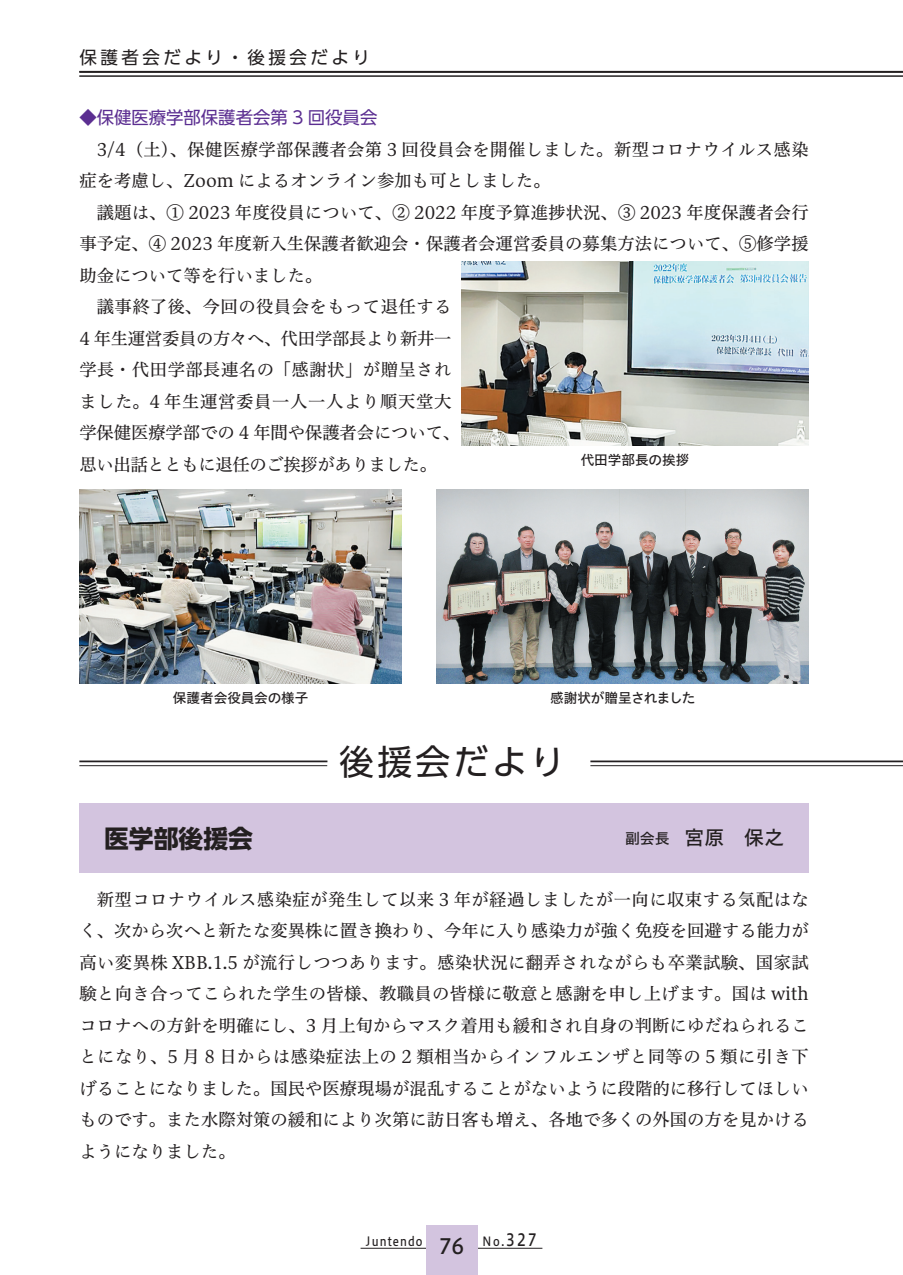
<style>
.page{position:relative;width:903px;height:1275px;background:#fff}
.page>*{position:absolute;margin:0;border:0;box-sizing:border-box;transform-origin:0 0}
.t1{font:34.65px "UD Shin Go Pro";letter-spacing:.1em;color:#231f20}
.t2{font:700 24.85px "UD Shin Go Pro";color:#231f20}
.t3{font:21px "Hiragino UD Sans Std N W5";color:#231f20}
.t4{font:19.78px "Hiragino UD Sans Std N W5";color:#231f20}
.t5{font:17.5px "UD Shin Go Pro";letter-spacing:.2em;color:#231f20}
.t6{font:17.32px/31.5px "Hiragino UD Serif Std N W4";color:#231f20;text-align:justify}
.t7{font:17.32px/31.5px "Hiragino UD Serif Std N W4";letter-spacing:.02em;color:#231f20}
.t8{font:17.32px "Hiragino UD Serif Std N W4";letter-spacing:-.02em;color:#231f20}
.t9{font:17.32px "Hiragino UD Serif Std N W4";letter-spacing:.025em;color:#231f20}
.t10{font:17.32px "Hiragino UD Serif Std N W4";letter-spacing:.035em;color:#231f20}
.t11{font:17.32px "UD Shin Go Pro";color:#5b2e91}
.t12{font:13.65px "Hiragino UD Sans Std N W5";letter-spacing:-.01em;color:#231f20}
.t13{font:13.65px "Hiragino UD Sans Std N W5";letter-spacing:-.03em;color:#231f20}
.t14{font:12.6px "Hiragino UD Sans Std N W5";letter-spacing:.1em;color:#231f20;scale:.85 1}
.s1{font-size:14.88px}
.s2{font-size:10.15px}
.s3{font-size:16.8px}
</style>
<div class="page">
<hr style="left:79px;top:71px;width:824px;height:2px;background:#231f20">
<hr style="left:79px;top:76px;width:824px;height:1px;background:#231f20">
<hr style="left:361px;top:1248px;width:181px;height:1px;background:#231f20">
<div style="left:427px;top:1226px;width:51px;height:49px;background:#d3c4df"></div>
<img style="left:437px;top:490px;width:372px;height:193px">
<img style="left:461px;top:262px;width:348px;height:183px">
<img style="left:79px;top:490px;width:323px;height:193px">
<div style="left:79px;top:804px;width:730px;height:69px;background:#d3c4df"></div>
<hr style="left:79px;top:760px;width:248px;height:2px;background:#231f20">
<hr style="left:79px;top:765px;width:248px;height:1px;background:#231f20">
<hr style="left:590px;top:760px;width:313px;height:2px;background:#231f20">
<hr style="left:590px;top:765px;width:313px;height:1px;background:#231f20">
<p class="t5" style="left:79px;top:44px;width:292px">保護者会だより・後援会だより</p>
<p class="t11" style="left:79px;top:104px;width:299px">◆保健医療学部保護者会第 3 回役員会</p>
<p class="t7" style="left:79px;top:133px;width:731px;text-indent:17px">3/4（土）、保健医療学部保護者会第 3 回役員会を開催しました。新型コロナウイルス感染症を考慮し、Zoom によるオンライン参加も可としました。</p>
<p class="t6" style="left:97px;top:196px;width:713px">議題は、① 2023 年度役員について、② 2022 年度予算進捗状況、③ 2023 年度保護者会行</p>
<p class="t6" style="left:79px;top:227px;width:731px">事予定、④ 2023 年度新入生保護者歓迎会・保護者会運営委員の募集方法について、⑤修学援</p>
<p class="t6" style="left:79px;top:259px;width:245px">助金について等を行いました。</p>
<p class="t9" style="left:97px;top:294px;width:356px">議事終了後、今回の役員会をもって退任する</p>
<p class="t8" style="left:79px;top:325px;width:374px">4 年生運営委員の方々へ、代田学部長より新井一</p>
<p class="t9" style="left:79px;top:357px;width:374px">学長・代田学部長連名の「感謝状」が贈呈され</p>
<p class="t10" style="left:79px;top:388px;width:373px">ました。4 年生運営委員一人一人より順天堂大</p>
<p class="t6" style="left:79px;top:416px;width:382px">学保健医療学部での 4 年間や保護者会について、</p>
<p class="t8" style="left:79px;top:451px;width:359px">思い出話とともに退任のご挨拶がありました。</p>
<p class="t12" style="left:581px;top:449px;width:110px">代田学部長の挨拶</p>
<p class="t12" style="left:173px;top:687px;width:137px">保護者会役員会の様子</p>
<p class="t13" style="left:550px;top:687px;width:147px">感謝状が贈呈されました</p>
<h1 class="t1" style="left:339px;top:733px;width:227px">後援会だより</h1>
<h2 class="t2" style="left:104px;top:818px;width:150px">医学部後援会</h2>
<p class="t4" style="left:625px;top:823px;width:160px"><span class="s1">副会長　</span>宮原　保之</p>
<p class="t6" style="left:79px;top:882px;width:731px;text-indent:17px">新型コロナウイルス感染症が発生して以来 3 年が経過しましたが一向に収束する気配はなく、次から次へと新たな変異株に置き換わり、今年に入り感染力が強く免疫を回避する能力が高い変異株 XBB.1.5 が流行しつつあります。感染状況に翻弄されながらも卒業試験、国家試験と向き合ってこられた学生の皆様、教職員の皆様に敬意と感謝を申し上げます。国は withコロナへの方針を明確にし、3 月上旬からマスク着用も緩和され自身の判断にゆだねられることになり、5 月 8 日からは感染症法上の 2 類相当からインフルエンザと同等の 5 類に引き下げることになりました。国民や医療現場が混乱することがないように段階的に移行してほしいものです。また水際対策の緩和により次第に訪日客も増え、各地で多くの外国の方を見かけるようになりました。</p>
<p class="t14" style="left:366px;top:1231px;width:68px"><span class="s2">J</span>untendo</p>
<p class="t3" style="left:439px;top:1230px;width:27px">76</p>
<p class="t14" style="left:482px;top:1232px;width:65px">No.<span class="s3">327</span></p>
</div>
